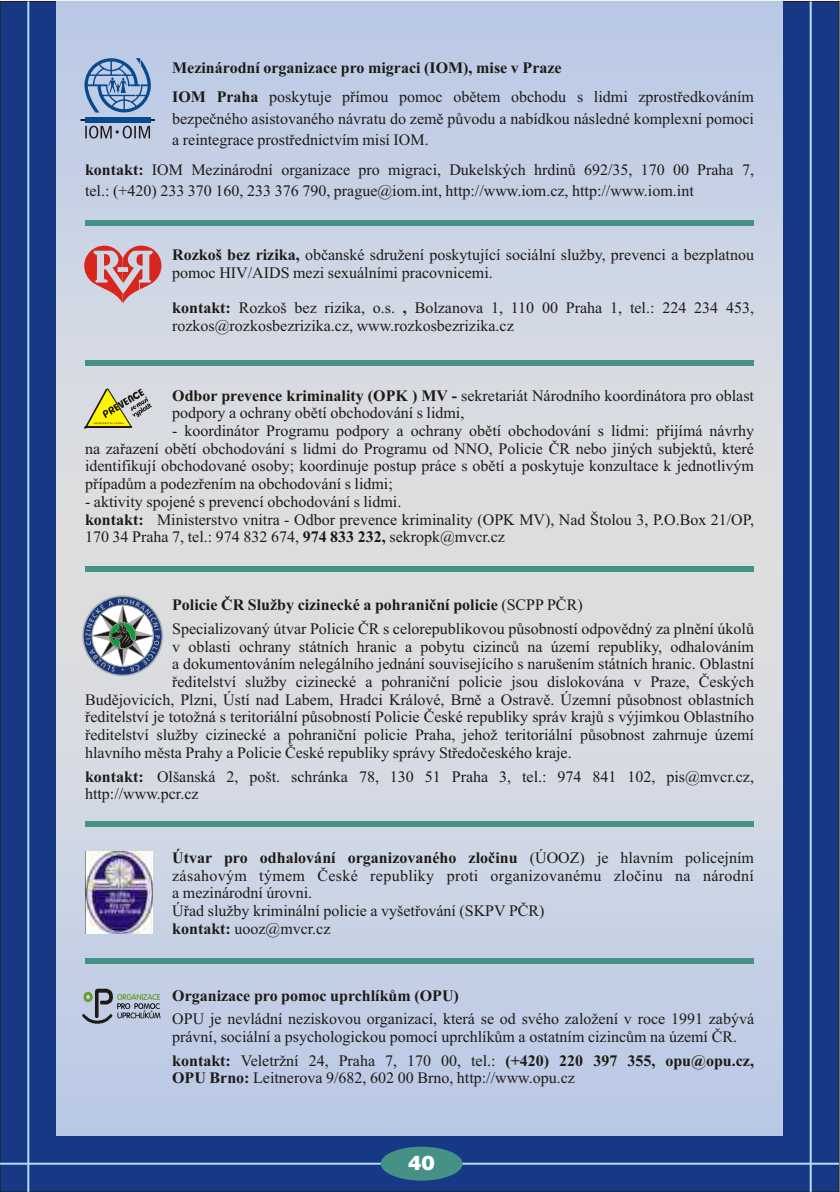
<style>
.page{position:relative;width:840px;height:1192px;background:#fff}
.page>*{position:absolute;margin:0;border:0;box-sizing:border-box;transform-origin:0 0}
.t1{font:900 20px "Switzerland";color:#fff}
.t2{font:16px/17.8px "Times New Roman";color:#1f1a17}
.t3{font:700 16px/29.2px "Times New Roman";color:#1f1a17}
.s1{font-weight:400}
.s2{font-weight:700}
</style>
<div class="page">
<div style="left:0;top:1px;width:839px;height:1191px;background:#173885;border:1px solid #1f1a17"></div>
<img style="left:57px;top:1px;width:725px;height:1134px">
<hr style="left:810px;top:1px;width:2px;height:1191px;background:#b3def7">
<hr style="left:0;top:1163px;width:839px;height:2px;background:#b3def7">
<svg style="left:381px;top:1147px;width:82px;height:34px"></svg>
<hr style="left:27px;top:1px;width:2px;height:1191px;background:#b3def7">
<div style="left:85px;top:220px;width:669px;height:5px;background:#459185"></div>
<div style="left:85px;top:360px;width:669px;height:6px;background:#459185"></div>
<div style="left:85px;top:566px;width:669px;height:6px;background:#459185"></div>
<div style="left:85px;top:821px;width:669px;height:6px;background:#459185"></div>
<div style="left:85px;top:958px;width:669px;height:6px;background:#459185"></div>
<svg style="left:84px;top:246px;width:77px;height:57px;background:#d28f94"></svg>
<div style="left:81px;top:119px;width:74px;height:2px;background:#1f1a17;border:1px solid #1f1a17"></div>
<svg style="left:85px;top:126px;width:65px;height:13px"></svg>
<svg style="left:85px;top:58px;width:66px;height:55px;background:#81a0c8"></svg>
<div style="left:85px;top:117px;width:66px;height:6px;background:#084a8f"></div>
<svg style="left:84px;top:388px;width:68px;height:40px;background:#bebc80"></svg>
<svg style="left:82px;top:595px;width:81px;height:81px;background:#98a3ae"></svg>
<svg style="left:82px;top:989px;width:79px;height:35px;background:#9ca6b0"></svg>
<img style="left:86px;top:852px;width:67px;height:82px">
<p class="t3" style="left:172px;top:54px;width:583px">Mezinárodní organizace pro migraci (IOM), mise v Praze<br>IOM Praha <span class="s1">poskytuje pøímou pomoc obìtem obchodu s lidmi zprostøedkováním</span></p>
<p class="t2" style="left:172px;top:109px;width:583px;line-height:21.8px">bezpeèného asistovaného návratu do zemì pùvodu a nabídkou následné komplexní pomoci a reintegrace prostøednictvím misí IOM.</p>
<p class="t2" style="left:85px;top:160px;width:670px;line-height:21.8px"><span class="s2">kontakt:</span> IOM Mezinárodní organizace pro migraci, Dukelských hrdinù 692/35, 170 00 Praha 7, tel.: (+420) 233 370 160, 233 376 790, prague@iom.int, http://www.iom.cz, http://www.iom.int</p>
<p class="t2" style="left:172px;top:248px;width:583px"><span class="s2">Rozkoš bez rizika,</span> obèanské sdružení poskytující sociální služby, prevenci a bezplatnou pomoc HIV/AIDS mezi sexuálními pracovnicemi.</p>
<p class="t2" style="left:172px;top:301px;width:583px"><span class="s2">kontakt:</span> Rozkoš bez rizika, o.s. <span class="s2">,</span> Bolzanova 1, 110 00 Praha 1, tel.: 224 234 453, rozkos@rozkosbezrizika.cz, www.rozkosbezrizika.cz</p>
<p class="t2" style="left:172px;top:388px;width:583px"><span class="s2">Odbor prevence kriminality (OPK ) MV -</span> sekretariát Národního koordinátora pro oblast podpory a ochrany obìtí obchodování s lidmi,</p>
<p class="t2" style="left:85px;top:423px;width:671px;text-align:justify;text-indent:87px">- koordinátor Programu podpory a ochrany obìtí obchodování s lidmi: pøijímá návrhy na zaøazení obìtí obchodování s lidmi do Programu od NNO, Policie ÈR nebo jiných subjektù, které identifikují obchodované osoby; koordinuje postup práce s obìtí a poskytuje konzultace k jednotlivým pøípadùm a podezøením na obchodování s lidmi;</p>
<p class="t2" style="left:85px;top:494px;width:670px">- aktivity spojené s prevencí obchodování s lidmi.<br><span class="s2">kontakt:</span> Ministerstvo vnitra - Odbor prevence kriminality (OPK MV), Nad Štolou 3, P.O.Box 21/OP,<br>170 34 Praha 7, tel.: 974 832 674, <span class="s2">974 833 232,</span> sekropk@mvcr.cz</p>
<p class="t2" style="left:172px;top:594px;width:583px;line-height:23.8px"><span class="s2">Policie ÈR Služby cizinecké a pohranièní policie</span> (SCPP PÈR)<br>Specializovaný útvar Policie ÈR s celorepublikovou pùsobností odpovìdný za plnìní úkolù</p>
<p class="t2" style="left:172px;top:639px;width:583px">v oblasti ochrany státních hranic a pobytu cizincù na území republiky, odhalováním</p>
<p class="t2" style="left:172px;top:657px;width:583px">a dokumentováním nelegálního jednání souvisejícího s narušením státních hranic. Oblastní</p>
<p class="t2" style="left:172px;top:674px;width:583px">øeditelství služby cizinecké a pohranièní policie jsou dislokována v Praze, Èeských</p>
<p class="t2" style="left:85px;top:692px;width:670px">Budìjovicích, Plzni, Ústí nad Labem, Hradci Králové, Brnì a Ostravì. Územní pùsobnost oblastních</p>
<p class="t2" style="left:85px;top:710px;width:670px">øeditelství je totožná s teritoriální pùsobností Policie Èeské republiky správ krajù s výjimkou Oblastního</p>
<p class="t2" style="left:85px;top:727px;width:670px">øeditelství služby cizinecké a pohranièní policie Praha, jehož teritoriální pùsobnost zahrnuje území</p>
<p class="t2" style="left:85px;top:745px;width:488px">hlavního mìsta Prahy a Policie Èeské republiky správy Støedoèeského kraje.</p>
<p class="t2" style="left:85px;top:769px;width:670px"><span class="s2">kontakt:</span> Olšanská 2, pošt. schránka 78, 130 51 Praha 3, tel.: 974 841 102, pis@mvcr.cz, http://www.pcr.cz</p>
<p class="t2" style="left:172px;top:850px;width:583px"><span class="s2">Útvar pro odhalování organizovaného zloèinu</span> (ÚOOZ) je hlavním policejním zásahovým týmem Èeské republiky proti organizovanému zloèinu na národní a mezinárodní úrovni.<br>Úøad služby kriminální policie a vyšetøování (SKPV PÈR)<br><span class="s2">kontakt:</span> uooz@mvcr.cz</p>
<p class="t3" style="left:172px;top:982px;width:288px">Organizace pro pomoc uprchlíkùm (OPU)</p>
<p class="t2" style="left:172px;top:1012px;width:583px">OPU je nevládní neziskovou organizací, která se od svého založení v roce 1991 zabývá právní, sociální a psychologickou pomocí uprchlíkùm a ostatním cizincùm na území ÈR.</p>
<p class="t2" style="left:172px;top:1053px;width:583px"><span class="s2">kontakt:</span> Veletržní 24, Praha 7, 170 00, tel.: <span class="s2">(+420) 220 397 355, opu@opu.cz,<br>OPU Brno:</span> Leitnerova 9/682, 602 00 Brno, http://www.opu.cz</p>
<p class="t1" style="left:408px;top:1156px;width:28px">40</p>
</div>
